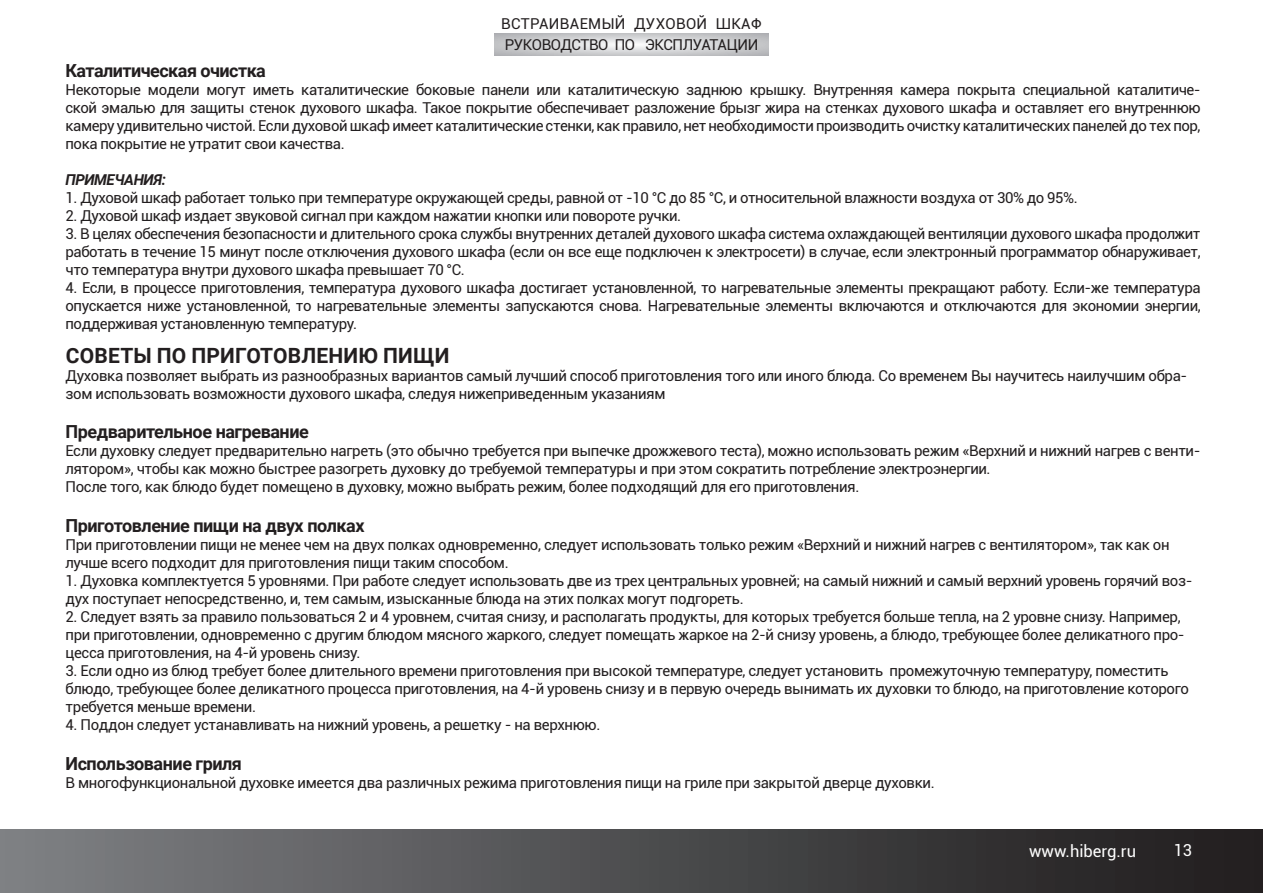
<style>
.page{position:relative;width:1263px;height:893px;background:#fff}
.page>*{position:absolute;margin:0;border:0;box-sizing:border-box;transform-origin:0 0}
.t1{font:700 21px "Roboto";letter-spacing:.01em;color:#231f20}
.t2{font:700 18px "Roboto";letter-spacing:-.025em;color:#231f20}
.t3{font:16.5px "Roboto";color:#fff}
.t4{font:15px/18px "Roboto";letter-spacing:-.025em;color:#231f20}
.t5{font:15px "Roboto";letter-spacing:.025em;color:#231f20}
.t6{font:italic 700 15px "Roboto";letter-spacing:-.03em;color:#231f20}
</style>
<div class="page">
<svg style="left:495px;top:33px;width:273px;height:22px;background:#cfd0d2"></svg>
<div style="left:0;top:829px;width:1263px;height:64px;background:linear-gradient(to right,#7e8184,#1e1b1c)"></div>
<p class="t5" style="left:501px;top:14px;width:262px">ВСТРАИВАЕМЫЙ ДУХОВОЙ ШКАФ</p>
<p class="t4" style="left:505px;top:35px;width:255px">РУКОВОДСТВО ПО ЭКСПЛУАТАЦИИ</p>
<p class="t2" style="left:66px;top:58px;width:202px">Каталитическая очистка</p>
<p class="t4" style="left:66px;top:80px;width:1137px;text-align:justify">Некоторые модели могут иметь каталитические боковые панели или каталитическую заднюю крышку. Внутренняя камера покрыта специальной каталитиче&shy;ской эмалью для защиты стенок духового шкафа. Такое покрытие обеспечивает разложение брызг жира на стенках духового шкафа и оставляет его внутреннюю камеру удивительно чистой. Если духовой шкаф имеет каталитические стенки, как правило, нет необходимости производить очистку каталитических панелей до тех пор, пока покрытие не утратит свои качества.</p>
<p class="t6" style="left:66px;top:169px;width:102px">ПРИМЕЧАНИЯ:</p>
<p class="t4" style="left:66px;top:188px;width:1014px">1. Духовой шкаф работает только при температуре окружающей среды, равной от -10 °С до 85 °С, и относительной влажности воздуха от 30% до 95%.</p>
<p class="t4" style="left:66px;top:206px;width:617px">2. Духовой шкаф издает звуковой сигнал при каждом нажатии кнопки или повороте ручки.</p>
<p class="t4" style="left:66px;top:224px;width:1136px;text-align:justify">3. В целях обеспечения безопасности и длительного срока службы внутренних деталей духового шкафа система охлаждающей вентиляции духового шкафа продолжит работать в течение 15 минут после отключения духового шкафа (если он все еще подключен к электросети) в случае, если электронный программатор обнаруживает, что температура внутри духового шкафа превышает 70 °С.</p>
<p class="t4" style="left:66px;top:278px;width:1136px;text-align:justify">4. Если, в процессе приготовления, температура духового шкафа достигает установленной, то нагревательные элементы прекращают работу. Если-же температура опускается ниже установленной, то нагревательные элементы запускаются снова. Нагревательные элементы включаются и отключаются для экономии энергии, поддерживая установленную температуру.</p>
<h1 class="t1" style="left:66px;top:341px;width:385px">СОВЕТЫ ПО ПРИГОТОВЛЕНИЮ ПИЩИ</h1>
<p class="t4" style="left:66px;top:366px;width:1123px">Духовка позволяет выбрать из разнообразных вариантов самый лучший способ приготовления того или иного блюда. Со временем Вы научитесь наилучшим обра&shy;зом использовать возможности духового шкафа, следуя нижеприведенным указаниям</p>
<p class="t2" style="left:66px;top:419px;width:245px">Предварительное нагревание</p>
<p class="t4" style="left:66px;top:441px;width:1136px">Если духовку следует предварительно нагреть (это обычно требуется при выпечке дрожжевого теста), можно использовать режим «Верхний и нижний нагрев с венти&shy;лятором», чтобы как можно быстрее разогреть духовку до требуемой температуры и при этом сократить потребление электроэнергии.<br>После того, как блюдо будет помещено в духовку, можно выбрать режим, более подходящий для его приготовления.</p>
<p class="t2" style="left:66px;top:513px;width:300px">Приготовление пищи на двух полках</p>
<p class="t4" style="left:66px;top:535px;width:1105px">При приготовлении пищи не менее чем на двух полках одновременно, следует использовать только режим «Верхний и нижний нагрев с вентилятором», так как он лучше всего подходит для приготовления пищи таким способом.</p>
<p class="t4" style="left:66px;top:571px;width:1128px">1. Духовка комплектуется 5 уровнями. При работе следует использовать две из трех центральных уровней; на самый нижний и самый верхний уровень горячий воз&shy;дух поступает непосредственно, и, тем самым, изысканные блюда на этих полках могут подгореть.</p>
<p class="t4" style="left:66px;top:607px;width:1121px">2. Следует взять за правило пользоваться 2 и 4 уровнем, считая снизу, и располагать продукты, для которых требуется больше тепла, на 2 уровне снизу. Например, при приготовлении, одновременно с другим блюдом мясного жаркого, следует помещать жаркое на 2-й снизу уровень, а блюдо, требующее более деликатного про&shy;цесса приготовления, на 4-й уровень снизу.</p>
<p class="t4" style="left:66px;top:661px;width:1125px">3. Если одно из блюд требует более длительного времени приготовления при высокой температуре, следует установить промежуточную температуру, поместить блюдо, требующее более деликатного процесса приготовления, на 4-й уровень снизу и в первую очередь вынимать их духовки то блюдо, на приготовление которого требуется меньше времени.</p>
<p class="t4" style="left:66px;top:715px;width:536px">4. Поддон следует устанавливать на нижний уровень, а решетку - на верхнюю.</p>
<p class="t2" style="left:66px;top:751px;width:178px">Использование гриля</p>
<p class="t4" style="left:66px;top:773px;width:871px">В многофункциональной духовке имеется два различных режима приготовления пищи на гриле при закрытой дверце духовки.</p>
<p class="t3" style="left:1029px;top:840px;width:108px">www.hiberg.ru</p>
<p class="t3" style="left:1174px;top:839px;width:20px">13</p>
</div>
